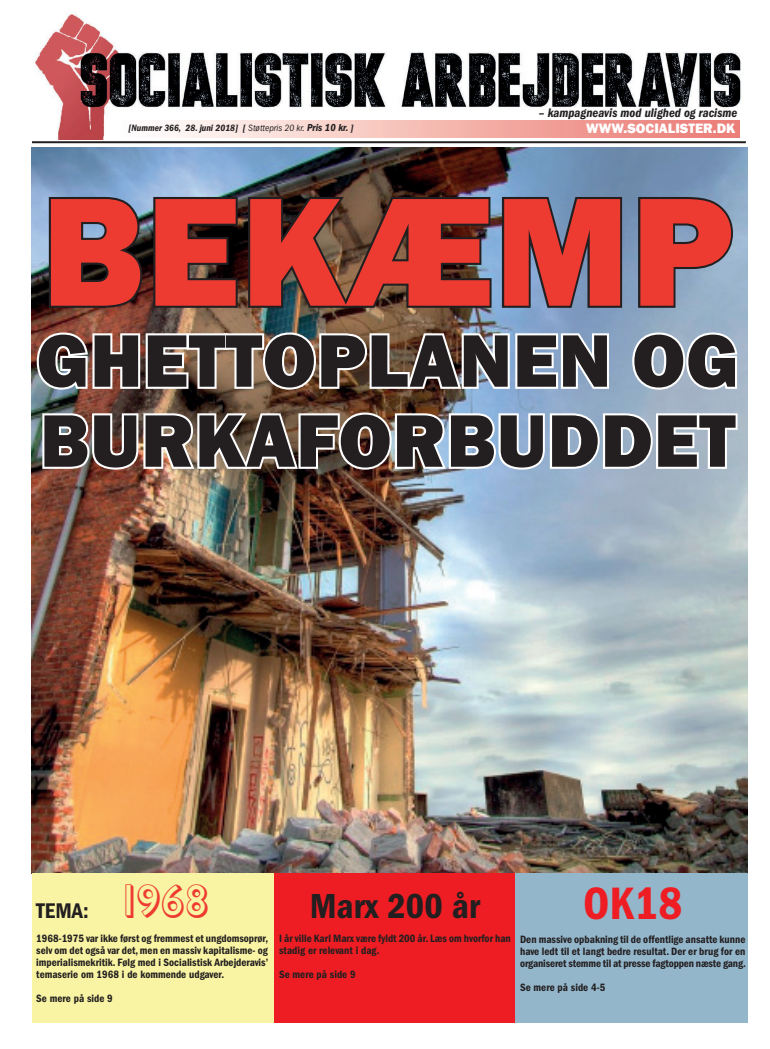
<style>
.page{position:relative;width:770px;height:1049px;background:#fff}
.page>*{position:absolute;margin:0;border:0;box-sizing:border-box;transform-origin:0 0}
.t1{font:800 160px "Franklin Gothic";letter-spacing:.01em;color:#ee3b32}
.t2{font:800 77px/80px "Franklin Gothic";letter-spacing:.01em;color:#231f20}
.t3{font:600 condensed 47px "Franklin Gothic";color:#ee1d23}
.t4{font:600 condensed 36px "Franklin Gothic";color:#231f20}
.t5{font:600 condensed 22px "Franklin Gothic";color:#231f20}
.t6{font:800 14px "Franklin Gothic";color:#fff}
.t7{font:italic 600 condensed 12.8px "Franklin Gothic";color:#231f20}
.t8{font:600 condensed 11px/12px "Franklin Gothic";color:#231f20;text-align:justify}
.t9{font:italic 600 condensed 9.5px "Franklin Gothic";color:#231f20}
.s1{font-weight:400}
.s2{font-size:10.5px}
.s3{font-family:"Gill Sans Shadowed";font-weight:400;font-stretch:normal;font-size:44px;color:#ee3b32}
</style>
<div class="page">
<img style="left:35px;top:12px;width:706px;height:128px">
<hr style="left:25px;top:141px;width:721px;height:2px;background:#231f20">
<img style="left:113px;top:121px;width:627px;height:17px">
<div style="left:10px;top:122px;width:22px;height:38px;background:#fff"></div>
<img style="left:32px;top:147px;width:716px;height:726px">
<svg style="left:636px;top:195px;width:99px;height:115px;background:#798fa7"></svg>
<img style="left:35px;top:194px;width:589px;height:205px">
<svg style="left:630px;top:330px;width:110px;height:62px"></svg>
<img style="left:40px;top:410px;width:700px;height:62px">
<div style="left:32px;top:873px;width:242px;height:149px;background:#f8f4a3"></div>
<div style="left:515px;top:873px;width:232px;height:149px;background:#93b6cb"></div>
<div style="left:274px;top:873px;width:241px;height:149px;background:#ee1d23"></div>
<p class="t7" style="left:539px;top:106px;width:200px">– kampagneavis mod ulighed og racisme</p>
<p class="t9" style="left:128px;top:122px;width:227px">[Nummer 366, 28. juni 2018] [ <span class="s1">Støttepris 20 kr.</span> <span class="s2">Pris 10 kr.</span> ]</p>
<p class="t6" style="left:586px;top:119px;width:151px">WWW.SOCIALISTER.DK</p>
<h1 class="t1" style="left:42px;top:148px;width:694px">BEKÆMP</h1>
<h2 class="t2" style="left:37px;top:321px;width:704px">GHETTOPLANEN OG<br>BURKAFORBUDDET</h2>
<h3 class="t5" style="left:36px;top:898px;width:175px">TEMA: <span class="s3">1968</span></h3>
<p class="t8" style="left:36px;top:933px;width:234px">1968-1975 var ikke først og fremmest et ungdomsoprør, selv om det også var det, men en massiv kapitalisme- og imperialismekritik. Følg med i Socialistisk Arbejderavis’ temaserie om 1968 i de kommende udgaver.</p>
<p class="t8" style="left:36px;top:993px;width:78px">Se mere på side 9</p>
<h3 class="t4" style="left:310px;top:885px;width:172px">Marx 200 år</h3>
<p class="t8" style="left:279px;top:932px;width:233px">I år ville Karl Marx være fyldt 200 år. Læs om hvorfor han stadig er relevant i dag.</p>
<p class="t8" style="left:279px;top:968px;width:78px">Se mere på side 9</p>
<h3 class="t3" style="left:583px;top:876px;width:101px">OK18</h3>
<p class="t8" style="left:520px;top:933px;width:227px">Den massive opbakning til de offentlige ansatte kunne have ledt til et langt bedre resultat. Der er brug for en organiseret stemme til at presse fagtoppen næste gang.</p>
<p class="t8" style="left:520px;top:981px;width:87px">Se mere på side 4-5</p>
</div>
